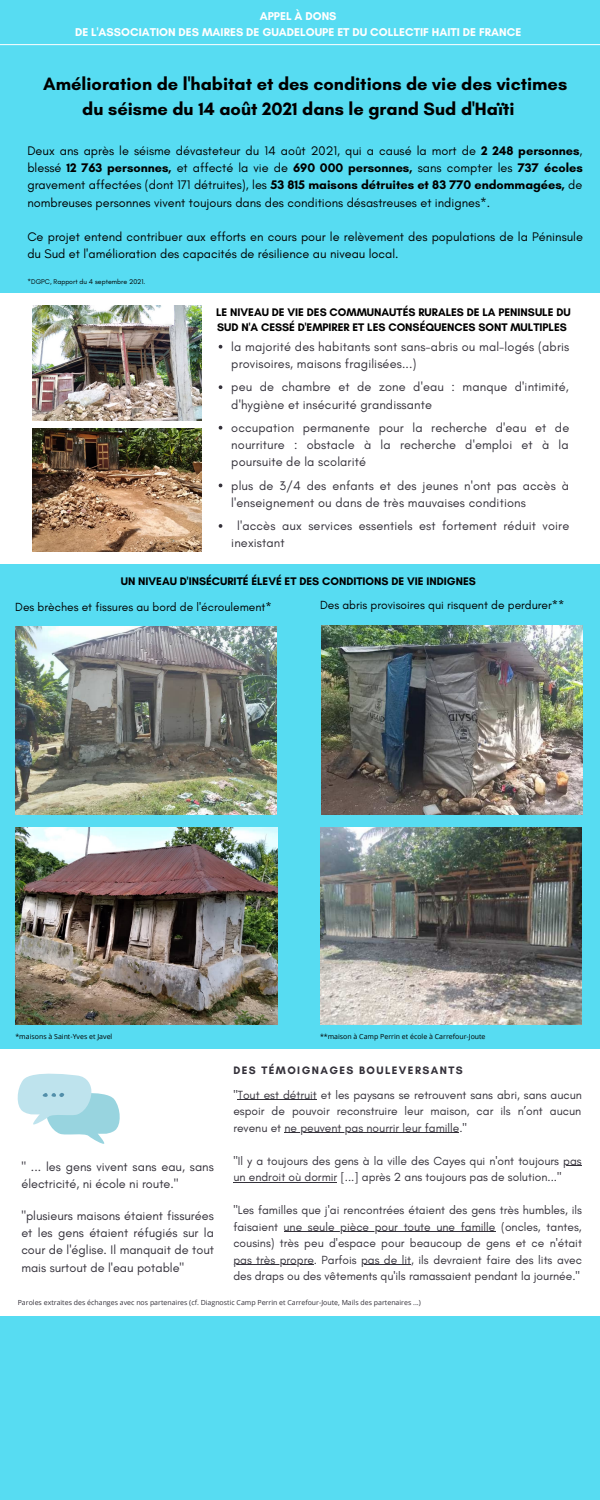
<style>
.page{position:relative;width:600px;height:1500px;background:#57dcf2}
.page>*{position:absolute;margin:0;border:0;box-sizing:border-box;transform-origin:0 0}
.t1{font:700 18.2px/25.5px "Glacial Indifference";color:#000}
.t2{font:12.7px/17.2px "Glacial Indifference";letter-spacing:.01em;color:#34313a}
.t3{font:12.7px/17.2px "Glacial Indifference";color:#000;text-align:justify}
.t4{font:12px/16.5px "Glacial Indifference";color:#34313a;text-align:justify}
.t5{font:12px "Glacial Indifference";color:#000}
.t6{font:700 11.6px "Glacial Indifference";color:#fff}
.t7{font:700 11.2px/15px "Glacial Indifference";color:#000}
.t8{font:700 11px "Glacial Indifference";letter-spacing:.13em;color:#34313a}
.t9{font:7px "Open Sans";color:#34313a}
.t10{font:7px "Open Sans";color:#000}
.t11{font:7px "Glacial Indifference";color:#000}
.s1{font-weight:700}
</style>
<div class="page">
<div style="left:0;top:293px;width:600px;height:270px;background:#fff"></div>
<div style="left:0;top:1050px;width:600px;height:265px;background:#fff"></div>
<img style="left:32px;top:306px;width:170px;height:115px">
<img style="left:32px;top:428px;width:170px;height:123px">
<hr style="left:0;top:44px;width:600px;height:1px;background:#fff">
<svg style="left:17px;top:1073px;width:103px;height:71px"></svg>
<img style="left:15px;top:828px;width:262px;height:196px">
<img style="left:15px;top:626px;width:261px;height:188px">
<img style="left:321px;top:626px;width:262px;height:189px">
<img style="left:320px;top:828px;width:262px;height:196px">
<svg style="left:219px;top:345px;width:3px;height:4px"></svg>
<svg style="left:219px;top:385px;width:3px;height:4px"></svg>
<svg style="left:219px;top:426px;width:3px;height:4px"></svg>
<svg style="left:219px;top:524px;width:3px;height:4px"></svg>
<hr style="left:238px;top:1099px;width:79px;height:1px;background:#34313a">
<hr style="left:284px;top:1132px;width:175px;height:1px;background:#34313a">
<svg style="left:563px;top:1165px;width:19px;height:1px"></svg>
<hr style="left:233px;top:1182px;width:104px;height:1px;background:#34313a">
<hr style="left:284px;top:1231px;width:211px;height:1px;background:#34313a">
<hr style="left:233px;top:1264px;width:81px;height:1px;background:#34313a">
<hr style="left:361px;top:1264px;width:50px;height:1px;background:#34313a">
<p class="t6" style="left:260px;top:9px;width:78px">APPEL À DONS</p>
<p class="t6" style="left:75px;top:25px;width:448px">DE L'ASSOCIATION DES MAIRES DE GUADELOUPE ET DU COLLECTIF HAITI DE FRANCE</p>
<p class="t1" style="left:82px;top:71px;width:487px;text-indent:-39px">Amélioration de l'habitat et des conditions de vie des victimes du séisme du 14 août 2021 dans le grand Sud d'Haïti</p>
<p class="t3" style="left:27px;top:142px;width:557px">Deux ans après le séisme dévasteteur du 14 août 2021, qui a causé la mort de <span class="s1">2 248 personnes</span>, blessé <span class="s1">12 763 personnes,</span> et affecté la vie de <span class="s1">690 000 personnes,</span> sans compter les <span class="s1">737 écoles </span>gravement affectées (dont 171 détruites), les <span class="s1">53 815 maisons détruites et 83 770 endommagées,</span> de nombreuses personnes vivent toujours dans des conditions désastreuses et indignes*.</p>
<p class="t3" style="left:27px;top:228px;width:557px">Ce projet entend contribuer aux efforts en cours pour le relèvement des populations de la Péninsule du Sud et l'amélioration des capacités de résilience au niveau local.</p>
<p class="t11" style="left:27px;top:277px;width:120px">*DGPC, Rapport du 4 septembre 2021.</p>
<p class="t7" style="left:216px;top:305px;width:356px">LE NIVEAU DE VIE DES COMMUNAUTÉS RURALES DE LA PENINSULE DU<br>SUD N'A CESSÉ D'EMPIRER ET LES CONSÉQUENCES SONT MULTIPLES</p>
<p class="t2" style="left:231px;top:338px;width:339px">la majorité des habitants sont sans-abris ou mal-logés (abris provisoires, maisons fragilisées...)</p>
<p class="t2" style="left:231px;top:378px;width:339px">peu de chambre et de zone d'eau : manque d'intimité, d'hygiène et insécurité grandissante</p>
<p class="t2" style="left:231px;top:419px;width:339px;text-align:justify">occupation permanente pour la recherche d'eau et de nourriture : obstacle à la recherche d'emploi et à la poursuite de la scolarité</p>
<p class="t2" style="left:231px;top:477px;width:339px">plus de 3/4 des enfants et des jeunes n'ont pas accès à l'enseignement ou dans de très mauvaises conditions</p>
<p class="t2" style="left:231px;top:517px;width:339px;text-indent:6px">l'accès aux services essentiels est fortement réduit voire inexistant</p>
<p class="t7" style="left:121px;top:574px;width:357px">UN NIVEAU D'INSÉCURITÉ ÉLEVÉ ET DES CONDITIONS DE VIE INDIGNES</p>
<p class="t5" style="left:15px;top:599px;width:258px">Des brèches et fissures au bord de l'écroulement*</p>
<p class="t5" style="left:320px;top:597px;width:246px">Des abris provisoires qui risquent de perdurer**</p>
<p class="t10" style="left:15px;top:1032px;width:98px">*maisons à Saint-Yves et Javel</p>
<p class="t10" style="left:320px;top:1032px;width:167px">**maison à Camp Perrin et école à Carrefour-Joute</p>
<p class="t2" style="left:21px;top:1158px;width:194px">" ... les gens vivent sans eau, sans électricité, ni école ni route."</p>
<p class="t2" style="left:21px;top:1207px;width:194px;text-align:justify">"plusieurs maisons étaient fissurées et les gens étaient réfugiés sur la cour de l'église. Il manquait de tout mais surtout de l'eau potable"</p>
<p class="t8" style="left:233px;top:1063px;width:231px">DES TÉMOIGNAGES BOULEVERSANTS</p>
<p class="t4" style="left:233px;top:1086px;width:350px">"Tout est détruit et les paysans se retrouvent sans abri, sans aucun espoir de pouvoir reconstruire leur maison, car ils n’ont aucun revenu et ne peuvent pas nourrir leur famille."</p>
<p class="t4" style="left:233px;top:1152px;width:350px">"Il y a toujours des gens à la ville des Cayes qui n'ont toujours pas un endroit où dormir [...] après 2 ans toujours pas de solution..."</p>
<p class="t4" style="left:233px;top:1202px;width:350px">"Les familles que j'ai rencontrées étaient des gens très humbles, ils faisaient une seule pièce pour toute une famille (oncles, tantes, cousins) très peu d'espace pour beaucoup de gens et ce n'était pas très propre. Parfois pas de lit, ils devraient faire des lits avec des draps ou des vêtements qu'ils ramassaient pendant la journée."</p>
<p class="t9" style="left:18px;top:1297px;width:405px">Paroles extraites des échanges avec nos partenaires (cf. Diagnostic Camp Perrin et Carrefour-Joute, Mails des partenaires ...)</p>
</div>
